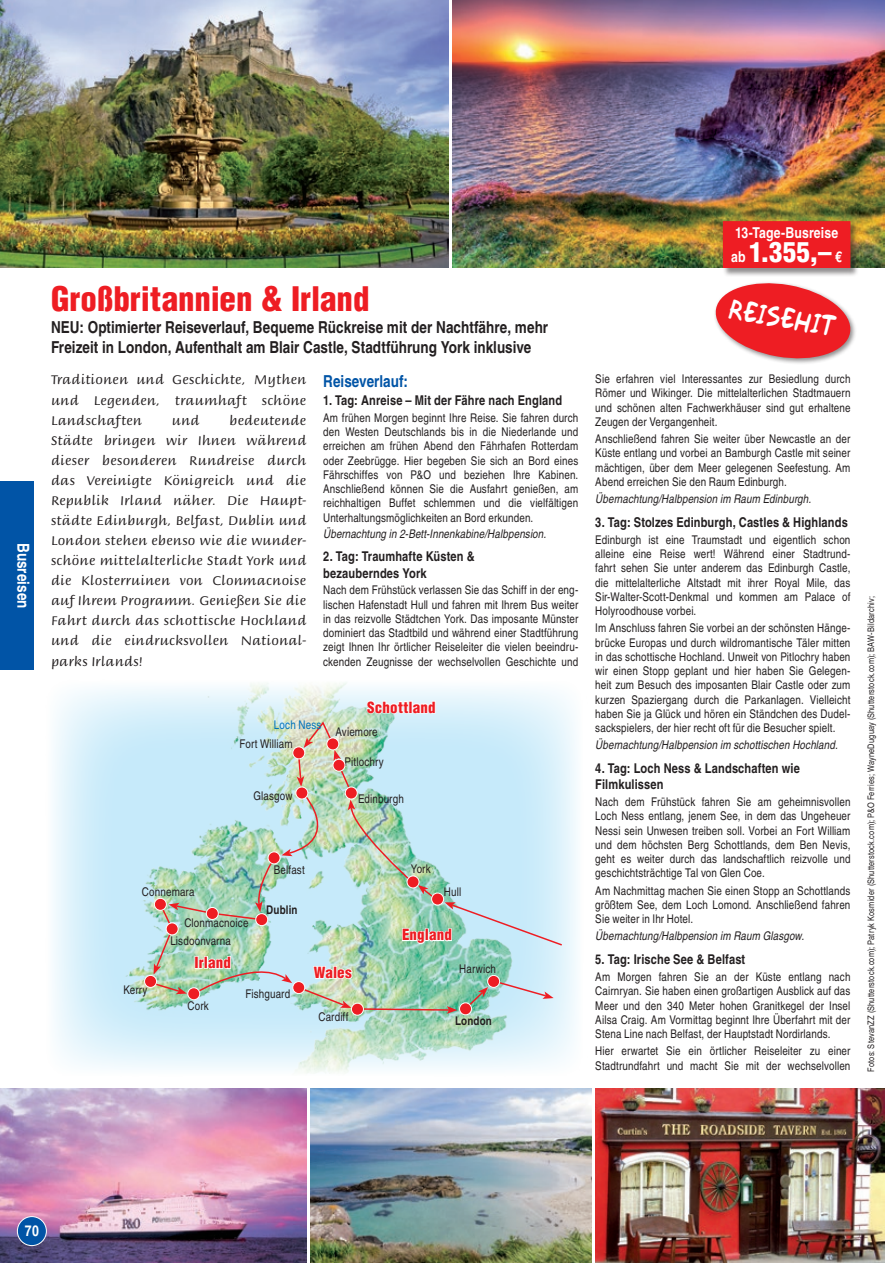
<style>
.page{position:relative;width:893px;height:1263px;background:#fff}
.page>*{position:absolute;margin:0;border:0;box-sizing:border-box;transform-origin:0 0}
.Reise-Ziel-Rot{font:900 condensed 33px "Helvetica";color:#ee1d23}
.Button-Hinweis-Preis{font:900 condensed 27px "Helvetica";color:#fff}
.Button-Reisehit{font:24px "Gort's Fair Hand Upright";color:#fff}
.Reise-Untertitel{font:700 condensed 16.5px/19.8px "Helvetica LT Pro";color:#231f20}
.Leistung-Titel-Umbru{font:700 condensed 16.5px "Helvetica LT Pro";color:#0154a6}
.t1{font:700 condensed 16.5px "Helvetica LT Pro";color:#fff}
.Karte-Region{font:900 condensed 15px "Helvetica";letter-spacing:.01em;color:#ee1d23}
.Button-Hinweis-Preis-2{font:700 condensed 15px "Helvetica LT Pro";letter-spacing:.005em;color:#fff}
.Reise-Vortext{font:13.5px/20.1px "Briem Script Std";letter-spacing:.025em;color:#231f20;text-align:justify}
.Reise-Tag-Allgemein{font:700 condensed 13.5px/16.2px "Helvetica LT Pro";letter-spacing:.01em;color:#231f20}
.Reise-Tag-Beginn{font:700 condensed 13.5px "Helvetica LT Pro";letter-spacing:.01em;color:#231f20}
.Reise-Text{font:condensed 12px/14.2px "Helvetica LT Pro";letter-spacing:.01em;color:#231f20;text-align:justify}
.Reise-Übernachtung{font:italic condensed 12px "Helvetica LT Pro";letter-spacing:.01em;color:#231f20}
.Karte-Ort{font:condensed 12px "Helvetica LT Pro";letter-spacing:.01em;color:#231f20}
.Karte-Hauptstadt{font:700 condensed 12px "Helvetica LT Pro";letter-spacing:.015em;color:#231f20}
.Karte-See{font:condensed 12px "Helvetica LT Pro";letter-spacing:.015em;color:#0072bc}
.Bild-Copyright-Links{font:condensed 9px "Helvetica LT Pro";letter-spacing:.02em;color:#231f20}
.s1{font-family:"Helvetica LT Pro";font-weight:700;font-size:15px}
</style>
<div class="page">
<img style="left:53px;top:683px;width:524px;height:390px">
<img style="left:453px;top:0;width:431px;height:268px">
<img style="left:0;top:1089px;width:306px;height:174px">
<img style="left:595px;top:1089px;width:289px;height:174px">
<img style="left:0;top:0;width:449px;height:268px">
<img style="left:310px;top:1089px;width:281px;height:174px">
<svg style="left:366px;top:683px;width:70px;height:31px"></svg>
<div style="left:351px;top:1003px;width:13px;height:12px;border:1px solid #fff;border-radius:50%"></div>
<div style="left:145px;top:975px;width:12px;height:12px;background:#ee1d23;border-radius:50%"></div>
<div style="left:144px;top:975px;width:13px;height:13px;border:1px solid #fff;border-radius:50%"></div>
<div style="left:459px;top:1002px;width:13px;height:13px;border:1px solid #fff;border-radius:50%"></div>
<svg style="left:153px;top:720px;width:411px;height:294px;background:#bbdcd7"></svg>
<div style="left:154px;top:898px;width:12px;height:12px;background:#ee1d23;border-radius:50%"></div>
<div style="left:154px;top:898px;width:13px;height:13px;border:1px solid #fff;border-radius:50%"></div>
<div style="left:723px;top:221px;width:136px;height:56px;background:#231f20;opacity:.5"></div>
<div style="left:724px;top:222px;width:126px;height:45px;background:#ee1d23"></div>
<div style="left:723px;top:221px;width:127px;height:47px;border:2px solid #ee1d23"></div>
<div style="left:713px;top:281px;width:144px;height:84px;background:#231f20;opacity:.5"></div>
<svg style="left:713px;top:281px;width:140px;height:82px"></svg>
<div style="left:0;top:482px;width:34px;height:188px;background:#0154a6"></div>
<div style="left:17px;top:1216px;width:29px;height:29px;background:#0154a6;border-radius:50%"></div>
<div style="left:17px;top:1216px;width:30px;height:30px;border:1px solid #fff;border-radius:50%"></div>
<h3 class="t1" style="left:33px;top:543px;width:67px;rotate:90deg">Busreisen</h3>
<p class="Reise-Ziel-Rot" style="left:51px;top:278px;width:320px">Großbritannien &amp; Irland</p>
<p class="Reise-Untertitel" style="left:51px;top:317px;width:499px">NEU: Optimierter Reiseverlauf, Bequeme Rückreise mit der Nachtfähre, mehr<br>Freizeit in London, Aufenthalt am Blair Castle, Stadtführung York inklusive</p>
<p class="Reise-Vortext" style="left:51px;top:370px;width:257px">Traditionen und Geschichte, Mythen und Legenden, traumhaft schöne Landschaften</p>
<p class="Leistung-Titel-Umbru" style="left:323px;top:371px;width:86px">Reiseverlauf:</p>
<p class="Reise-Tag-Beginn" style="left:323px;top:392px;width:240px">1. Tag: Anreise – Mit der Fähre nach England</p>
<p class="Reise-Text" style="left:323px;top:410px;width:257px">Am frühen Morgen beginnt Ihre Reise. Sie fahren durch den Westen Deutschlands bis in die Niederlande und erreichen am frühen Abend den Fährhafen Rotterdam oder Zeebrügge. Hier begeben Sie sich an Bord eines Fährschiffes von P&amp;O und beziehen Ihre Kabinen.<br>Anschließend können Sie die Ausfahrt genießen, am reichhaltigen Buffet schlemmen und die vielfältigen Unterhaltungsmöglichkeiten an Bord erkunden.</p>
<p class="Reise-Übernachtung" style="left:323px;top:527px;width:225px">Übernachtung in 2-Bett-Innenkabine/Halbpension.</p>
<p class="Reise-Tag-Allgemein" style="left:323px;top:548px;width:153px">2. Tag: Traumhafte Küsten &amp; bezauberndes York</p>
<p class="Reise-Text" style="left:323px;top:583px;width:257px">Nach dem Frühstück verlassen Sie das Schiff in der eng&shy;lischen Hafenstadt Hull und fahren mit Ihrem Bus weiter in das reizvolle Städtchen York. Das imposante Münster dominiert das Stadtbild und während einer Stadtführung zeigt Ihnen Ihr örtlicher Reiseleiter die vielen beeindru&shy;ckenden Zeugnisse der wechselvollen Geschichte und</p>
<p class="Reise-Vortext" style="left:51px;top:410px;width:257px;text-indent:178px">bedeutende Städte bringen wir Ihnen während dieser besonderen Rundreise durch das Vereinigte Königreich und die Republik Irland näher. Die Haupt&shy;städte Edinburgh, Belfast, Dublin und London stehen ebenso wie die wunder&shy;schöne mittelalterliche Stadt York und die Klosterruinen von Clonmacnoise auf Ihrem Programm. Genießen Sie die Fahrt durch das schottische Hochland und die eindrucksvollen National&shy;parks Irlands!</p>
<p class="Reise-Vortext" style="left:172px;top:410px;width:29px">und</p>
<p class="Karte-See" style="left:274px;top:717px;width:49px">Loch Ness</p>
<p class="Karte-Ort" style="left:239px;top:736px;width:55px">Fort William</p>
<p class="Karte-Ort" style="left:253px;top:788px;width:41px">Glasgow</p>
<p class="Karte-Region" style="left:367px;top:698px;width:70px">Schottland</p>
<p class="Karte-Ort" style="left:335px;top:725px;width:44px">Aviemore</p>
<p class="Karte-Ort" style="left:345px;top:754px;width:41px">Pitlochry</p>
<p class="Karte-Ort" style="left:358px;top:791px;width:47px">Edinburgh</p>
<p class="Karte-Ort" style="left:142px;top:884px;width:54px">Connemara</p>
<p class="Karte-Ort" style="left:184px;top:916px;width:66px">Clonmacnoice</p>
<p class="Karte-Ort" style="left:170px;top:934px;width:62px">Lisdoonvarna</p>
<p class="Karte-Ort" style="left:274px;top:862px;width:32px">Belfast</p>
<p class="Karte-Hauptstadt" style="left:266px;top:902px;width:33px">Dublin</p>
<p class="Karte-Ort" style="left:411px;top:862px;width:21px">York</p>
<p class="Karte-Ort" style="left:444px;top:884px;width:19px">Hull</p>
<p class="Karte-Region" style="left:402px;top:925px;width:51px">England</p>
<p class="Karte-Ort" style="left:123px;top:982px;width:26px">Kerry</p>
<p class="Karte-Region" style="left:194px;top:953px;width:38px">Irland</p>
<p class="Karte-Ort" style="left:188px;top:999px;width:23px">Cork</p>
<p class="Karte-Ort" style="left:245px;top:986px;width:46px">Fishguard</p>
<p class="Karte-Region" style="left:314px;top:963px;width:40px">Wales</p>
<p class="Karte-Ort" style="left:318px;top:1010px;width:31px">Cardiff</p>
<p class="Karte-Ort" style="left:459px;top:961px;width:38px">Harwich</p>
<p class="Karte-Hauptstadt" style="left:455px;top:1013px;width:38px">London</p>
<p class="Button-Hinweis-Preis-2" style="left:735px;top:223px;width:105px">13-Tage-Busreise</p>
<p class="Button-Hinweis-Preis" style="left:731px;top:235px;width:112px"><span class="s1">ab</span> 1.355,– <span class="s1">€</span></p>
<p class="Button-Reisehit" style="left:732px;top:296px;width:109px;rotate:10deg">REISEHIT</p>
<p class="Reise-Text" style="left:595px;top:372px;width:257px">Sie erfahren viel Interessantes zur Besiedlung durch Römer und Wikinger. Die mittelalterlichen Stadtmauern und schönen alten Fachwerkhäuser sind gut erhaltene Zeugen der Vergangenheit.</p>
<p class="Reise-Text" style="left:595px;top:432px;width:257px">Anschließend fahren Sie weiter über Newcastle an der Küste entlang und vorbei an Bamburgh Castle mit seiner mächtigen, über dem Meer gelegenen Seefestung. Am Abend erreichen Sie den Raum Edinburgh.</p>
<p class="Reise-Übernachtung" style="left:595px;top:492px;width:217px">Übernachtung/Halbpension im Raum Edinburgh.</p>
<p class="Reise-Tag-Allgemein" style="left:595px;top:514px;width:254px">3. Tag: Stolzes Edinburgh, Castles &amp; Highlands</p>
<p class="Reise-Text" style="left:595px;top:532px;width:257px">Edinburgh ist eine Traumstadt und eigentlich schon alleine eine Reise wert! Während einer Stadtrund&shy;fahrt sehen Sie unter anderem das Edinburgh Castle, die mittelalterliche Altstadt mit ihrer Royal Mile, das Sir-Walter-Scott-Denkmal und kommen am Palace of Holyroodhouse vorbei.</p>
<p class="Reise-Text" style="left:595px;top:621px;width:257px">Im Anschluss fahren Sie vorbei an der schönsten Hänge&shy;brücke Europas und durch wildromantische Täler mitten in das schottische Hochland. Unweit von Pitlochry haben wir einen Stopp geplant und hier haben Sie Gelegen&shy;heit zum Besuch des imposanten Blair Castle oder zum kurzen Spaziergang durch die Parkanlagen. Vielleicht haben Sie ja Glück und hören ein Ständchen des Dudel&shy;sackspielers, der hier recht oft für die Besucher spielt.</p>
<p class="Reise-Übernachtung" style="left:595px;top:738px;width:244px">Übernachtung/Halbpension im schottischen Hochland.</p>
<p class="Reise-Tag-Allgemein" style="left:595px;top:760px;width:206px">4. Tag: Loch Ness &amp; Landschaften wie<br>Filmkulissen</p>
<p class="Reise-Text" style="left:595px;top:795px;width:257px">Nach dem Frühstück fahren Sie am geheimnisvollen Loch Ness entlang, jenem See, in dem das Ungeheuer Nessi sein Unwesen treiben soll. Vorbei an Fort William und dem höchsten Berg Schottlands, dem Ben Nevis, geht es weiter durch das landschaftlich reizvolle und geschichtsträchtige Tal von Glen Coe.</p>
<p class="Reise-Text" style="left:595px;top:883px;width:257px">Am Nachmittag machen Sie einen Stopp an Schottlands größtem See, dem Loch Lomond. Anschließend fahren Sie weiter in Ihr Hotel.</p>
<p class="Reise-Übernachtung" style="left:595px;top:929px;width:210px">Übernachtung/Halbpension im Raum Glasgow.</p>
<p class="Reise-Tag-Allgemein" style="left:595px;top:951px;width:151px">5. Tag: Irische See &amp; Belfast</p>
<p class="Reise-Text" style="left:595px;top:969px;width:257px">Am Morgen fahren Sie an der Küste entlang nach Cairnryan. Sie haben einen großartigen Ausblick auf das Meer und den 340 Meter hohen Granitkegel der Insel Ailsa Craig. Am Vormittag beginnt Ihre Überfahrt mit der Stena Line nach Belfast, der Hauptstadt Nordirlands.</p>
<p class="Reise-Text" style="left:595px;top:1044px;width:257px">Hier erwartet Sie ein örtlicher Reiseleiter zu einer<br>Stadtrundfahrt und macht Sie mit der wechselvollen</p>
<p class="Bild-Copyright-Links" style="left:866px;top:1071px;width:477px;rotate:-90deg">Fotos: StevanZZ (Shutterstock.com); Patryk Kosmider (Shutterstock.com); P&amp;O Ferries; WayneDuguay (Shutterstock.com); BAW-Bildarchiv;</p>
<p class="Button-Hinweis-Preis-2" style="left:25px;top:1221px;width:16px">70</p>
</div>
